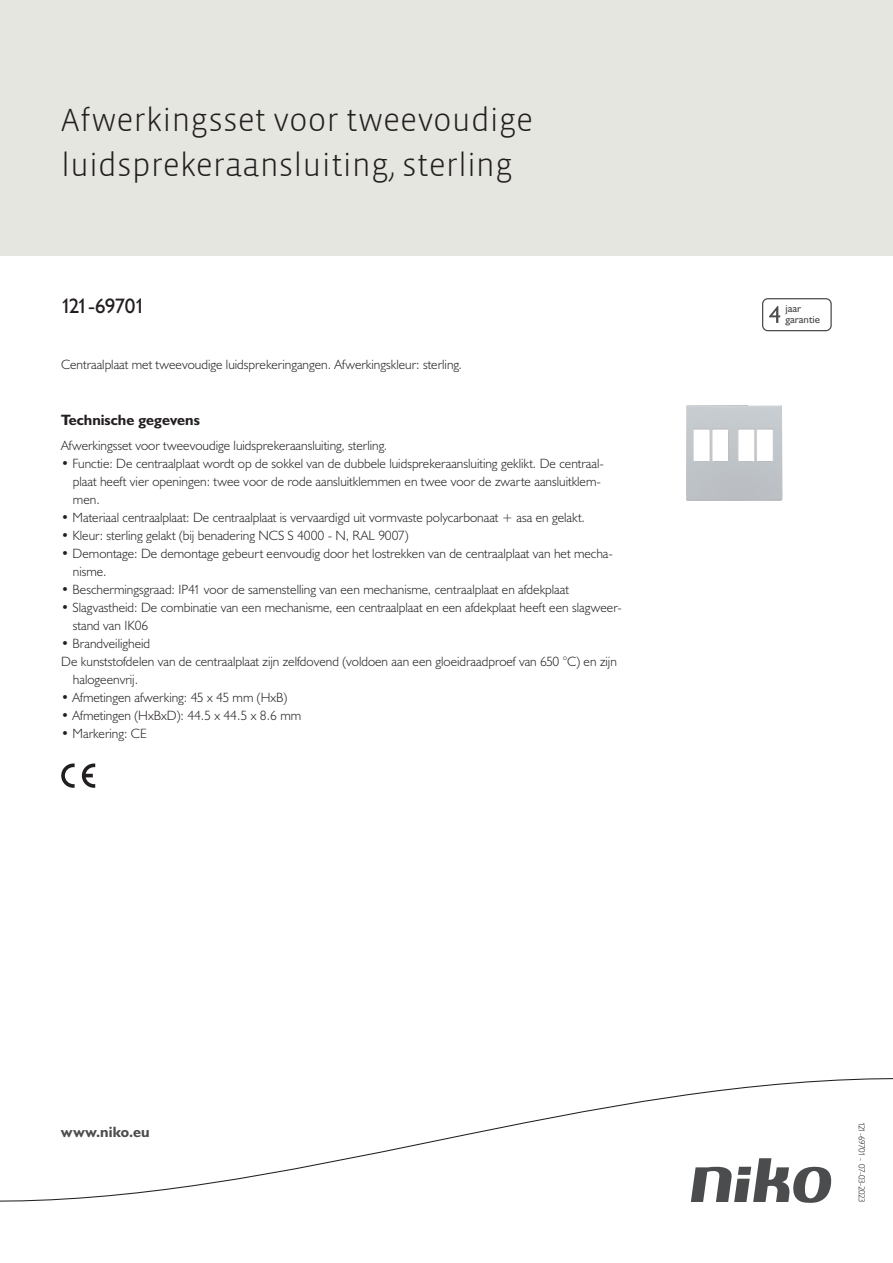
<style>
.page{position:relative;width:893px;height:1263px;background:#fff}
.page>*{position:absolute;margin:0;border:0;box-sizing:border-box;transform-origin:0 0}
.Title_datasheets{font:300 33px/45px "Vista Sans";color:#231f20}
.Article_number{font:21px "Humanist 521 BT";letter-spacing:-.045em;color:#231f20}
.Titles_parts{font:700 15px "Humanist 521 BT";color:#231f20}
.titel_afbeelding{font:700 15px "Humanist 521 BT";letter-spacing:.005em;color:#4b4c4d}
.USP_Bullets{font:300 13.5px/18px "Humanist 521 BT";color:#231f20}
.Platte_tekst_CAB{font:300 13.5px "Humanist 521 BT";color:#231f20}
.t1{font:10.8px/10.8px "Humanist 521 BT";color:#4b4c4d}
.Revision{font:300 9px "Humanist 521 BT";letter-spacing:-.05em;color:#231f20}
</style>
<div class="page">
<div style="left:0;top:0;width:893px;height:255px;background:#e6e6e0"></div>
<svg style="left:82px;top:763px;width:13px;height:25px"></svg>
<svg style="left:61px;top:763px;width:14px;height:25px"></svg>
<svg style="left:762px;top:298px;width:70px;height:33px"></svg>
<svg style="left:0;top:1078px;width:893px;height:125px"></svg>
<img style="left:686px;top:405px;width:97px;height:96px">
<p class="Title_datasheets" style="left:61px;top:98px;width:473px">Afwerkingsset voor tweevoudige luidsprekeraansluiting, sterling</p>
<p class="Article_number" style="left:61px;top:293px;width:86px">121-69701</p>
<p class="t1" style="left:785px;top:303px;width:36px">jaar garantie</p>
<p class="Platte_tekst_CAB" style="left:61px;top:356px;width:402px">Centraalplaat met tweevoudige luidsprekeringangen. Afwerkingskleur: sterling.</p>
<p class="Titles_parts" style="left:61px;top:411px;width:140px">Technische gegevens</p>
<p class="Platte_tekst_CAB" style="left:61px;top:437px;width:328px">Afwerkingsset voor tweevoudige luidsprekeraansluiting, sterling.</p>
<p class="USP_Bullets" style="left:73px;top:454px;width:532px;text-indent:-12px">• Functie: De centraalplaat wordt op de sokkel van de dubbele luidsprekeraansluiting geklikt. De centraal&shy;plaat heeft vier openingen: twee voor de rode aansluitklemmen en twee voor de zwarte aansluitklem&shy;men.</p>
<p class="USP_Bullets" style="left:61px;top:508px;width:525px">• Materiaal centraalplaat: De centraalplaat is vervaardigd uit vormvaste polycarbonaat + asa en gelakt.</p>
<p class="USP_Bullets" style="left:61px;top:526px;width:349px">• Kleur: sterling gelakt (bij benadering NCS S 4000 - N, RAL 9007)</p>
<p class="USP_Bullets" style="left:73px;top:544px;width:541px;text-indent:-12px">• Demontage: De demontage gebeurt eenvoudig door het lostrekken van de centraalplaat van het mecha&shy;nisme.</p>
<p class="USP_Bullets" style="left:61px;top:580px;width:509px">• Beschermingsgraad: IP41 voor de samenstelling van een mechanisme, centraalplaat en afdekplaat</p>
<p class="USP_Bullets" style="left:73px;top:598px;width:550px;text-indent:-12px">• Slagvastheid: De combinatie van een mechanisme, een centraalplaat en een afdekplaat heeft een slagweer&shy;stand van IK06</p>
<p class="USP_Bullets" style="left:61px;top:634px;width:91px">• Brandveiligheid</p>
<p class="USP_Bullets" style="left:73px;top:652px;width:545px;text-indent:-12px">De kunststofdelen van de centraalplaat zijn zelfdovend (voldoen aan een gloeidraadproef van 650 °C) en zijn halogeenvrij.</p>
<p class="USP_Bullets" style="left:61px;top:688px;width:228px">• Afmetingen afwerking: 45 x 45 mm (HxB)</p>
<p class="USP_Bullets" style="left:61px;top:706px;width:241px">• Afmetingen (HxBxD): 44.5 x 44.5 x 8.6 mm</p>
<p class="USP_Bullets" style="left:61px;top:724px;width:87px">• Markering: CE</p>
<p class="titel_afbeelding" style="left:61px;top:1122px;width:90px">www.niko.eu</p>
<p class="Revision" style="left:868px;top:1122px;width:82px;rotate:90deg">121-69701 - 07-03-2023</p>
</div>
